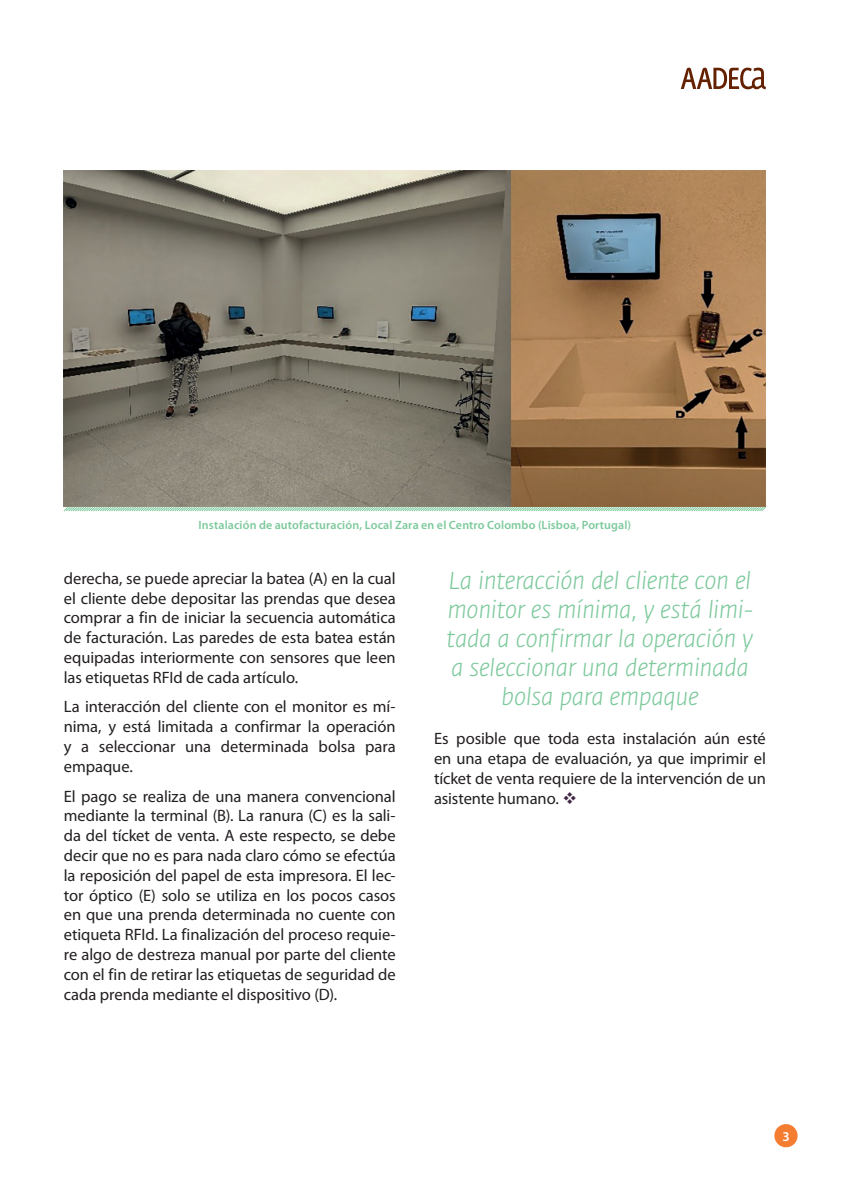
<style>
.page{position:relative;width:851px;height:1191px;background:#fff}
.page>*{position:absolute;margin:0;border:0;box-sizing:border-box;transform-origin:0 0}
.Destacado{font:italic 300 24px/28.8px "Fedra Sans";letter-spacing:-.015em;color:#7dc99c;text-align:center}
.Texto{font:16.5px/19.8px "Myriad Pro";letter-spacing:-.005em;color:#231f20;text-align:justify}
.t1{font:600 13.5px "Myriad Pro";color:#fff}
.Imágenes_título{font:600 12px "Myriad Pro";letter-spacing:.01em;color:#7dc99c}
.s1{color:#422844}
</style>
<div class="page">
<div style="left:774px;top:1124px;width:23px;height:23px;background:#f47d31;border-radius:50%"></div>
<svg style="left:680px;top:68px;width:85px;height:21px"></svg>
<img style="left:64px;top:170px;width:701px;height:336px">
<svg style="left:63px;top:506px;width:703px;height:6px;background:#b7d3bd"></svg>
<p class="Imágenes_título" style="left:198px;top:518px;width:434px">Instalación de autofacturación, Local Zara en el Centro Colombo (Lisboa, Portugal)</p>
<p class="Texto" style="left:64px;top:568px;width:333px">derecha, se puede apreciar la batea (A) en la cual el cliente debe depositar las prendas que desea comprar a fin de iniciar la secuencia automática de facturación. Las paredes de esta batea están equipadas interiormente con sensores que leen las etiquetas RFId de cada artículo.</p>
<p class="Texto" style="left:64px;top:697px;width:333px">La interacción del cliente con el monitor es mí&shy;nima, y está limitada a confirmar la operación y a seleccionar una determinada bolsa para empaque.</p>
<p class="Texto" style="left:64px;top:786px;width:333px">El pago se realiza de una manera convencional mediante la terminal (B). La ranura (C) es la sali&shy;da del tícket de venta. A este respecto, se debe decir que no es para nada claro cómo se efectúa la reposición del papel de esta impresora. El lec&shy;tor óptico (E) solo se utiliza en los pocos casos en que una prenda determinada no cuente con etiqueta RFId. La finalización del proceso requie&shy;re algo de destreza manual por parte del cliente con el fin de retirar las etiquetas de seguridad de cada prenda mediante el dispositivo (D).</p>
<p class="Destacado" style="left:446px;top:567px;width:308px">La interacción del cliente con el monitor es mínima, y está limi&shy;tada a confirmar la operación y a seleccionar una determinada bolsa para empaque</p>
<p class="Texto" style="left:434px;top:729px;width:333px">Es posible que toda esta instalación aún esté en una etapa de evaluación, ya que imprimir el tícket de venta requiere de la intervención de un asistente humano. <span class="s1">❖</span></p>
<p class="t1" style="left:782px;top:1128px;width:9px">3</p>
</div>
